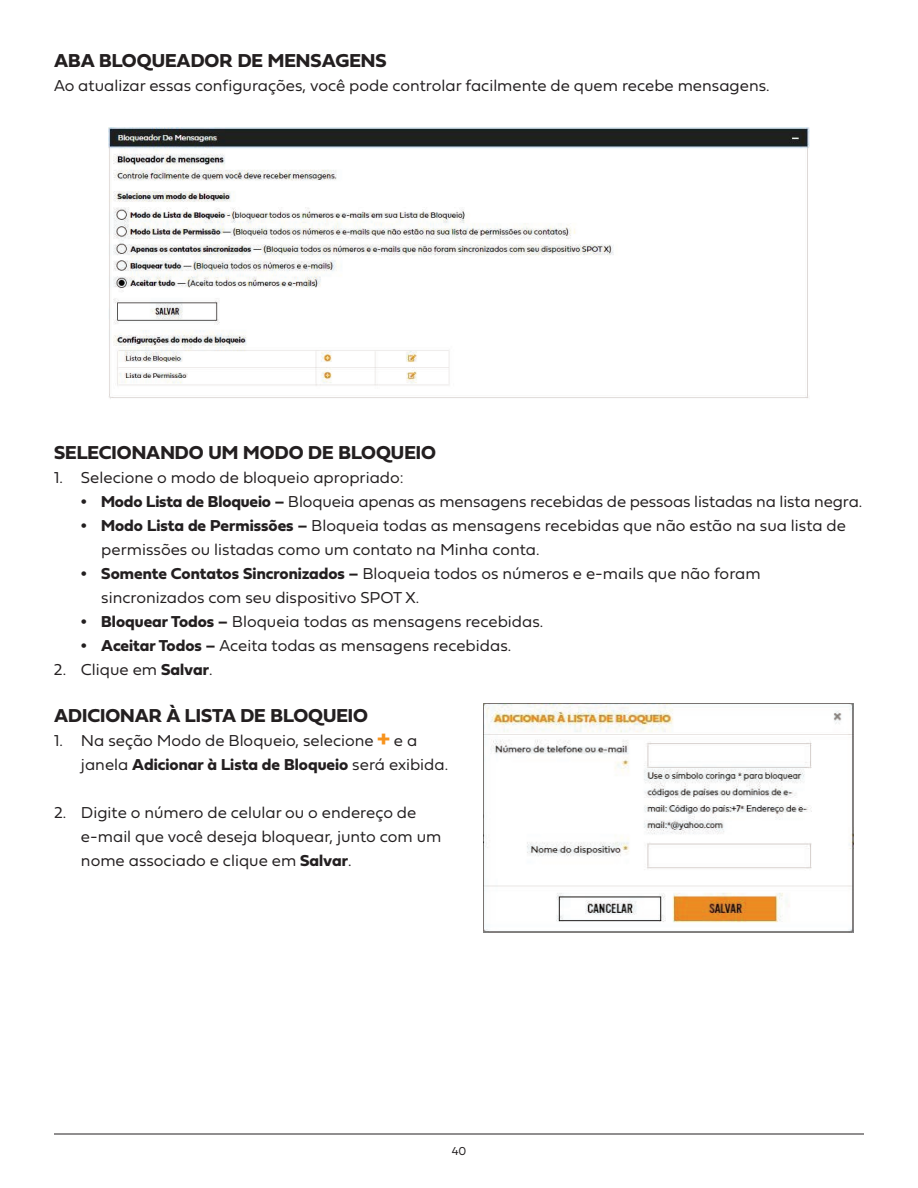
<style>
.page{position:relative;width:918px;height:1188px;background:#fff}
.page>*{position:absolute;margin:0;border:0;box-sizing:border-box;transform-origin:0 0}
.t1{font:19.5px "Fieldwork Geo Bold";color:#231f20}
.t2{font:16.5px/24px "Fieldwork Geo Light";color:#231f20}
.t3{font:16.5px "Fieldwork Geo Bold";color:#231f20}
.t4{font:12px "Fieldwork Geo Light";color:#231f20}
.s1{font-family:"Fieldwork Geo Bold"}
.s2{font-family:"Fieldwork Geo Bold";font-size:21px;color:#f7931d}
.s3{font-family:"Fieldwork Geo Light"}
</style>
<div class="page">
<hr style="left:54px;top:1134px;width:810px;height:1px;background:#231f20">
<img style="left:109px;top:128px;width:700px;height:271px">
<img style="left:484px;top:703px;width:369px;height:230px">
<p class="t1" style="left:54px;top:46px;width:334px">ABA BLOQUEADOR DE MENSAGENS</p>
<p class="t2" style="left:54px;top:73px;width:717px">Ao atualizar essas configurações, você pode controlar facilmente de quem recebe mensagens.</p>
<p class="t1" style="left:54px;top:437px;width:384px">SELECIONANDO UM MODO DE BLOQUEIO</p>
<p class="t2" style="left:54px;top:465px;width:351px">1. Selecione o modo de bloqueio apropriado:</p>
<p class="t2" style="left:81px;top:489px;width:783px"><span class="s1">• Modo Lista de Bloqueio –</span> Bloqueia apenas as mensagens recebidas de pessoas listadas na lista negra.</p>
<p class="t2" style="left:101px;top:513px;width:746px;text-indent:-20px"><span class="s1">• Modo Lista de Permissões –</span> Bloqueia todas as mensagens recebidas que não estão na sua lista de permissões ou listadas como um contato na Minha conta.</p>
<p class="t2" style="left:101px;top:561px;width:661px;text-indent:-20px"><span class="s1">• Somente Contatos Sincronizados –</span> Bloqueia todos os números e e-mails que não foram sincronizados com seu dispositivo SPOT X.</p>
<p class="t2" style="left:81px;top:609px;width:464px"><span class="s1">• Bloquear Todos –</span> Bloqueia todas as mensagens recebidas.</p>
<p class="t2" style="left:81px;top:633px;width:432px"><span class="s1">• Aceitar Todos –</span> Aceita todas as mensagens recebidas.</p>
<p class="t2" style="left:54px;top:657px;width:160px">2. Clique em <span class="s1">Salvar</span>.</p>
<p class="t1" style="left:54px;top:700px;width:316px">ADICIONAR À LISTA DE BLOQUEIO</p>
<p class="t2" style="left:54px;top:728px;width:365px">1. Na seção Modo de Bloqueio, selecione <span class="s2">+</span> e a</p>
<p class="t3" style="left:81px;top:752px;width:369px"><span class="s3">janela</span> Adicionar à Lista de Bloqueio <span class="s3">será exibida.</span></p>
<p class="t2" style="left:81px;top:800px;width:362px;text-indent:-27px">2. Digite o número de celular ou o endereço de e-mail que você deseja bloquear, junto com um nome associado e clique em <span class="s1">Salvar</span>.</p>
<p class="t4" style="left:452px;top:1142px;width:16px">40</p>
</div>
